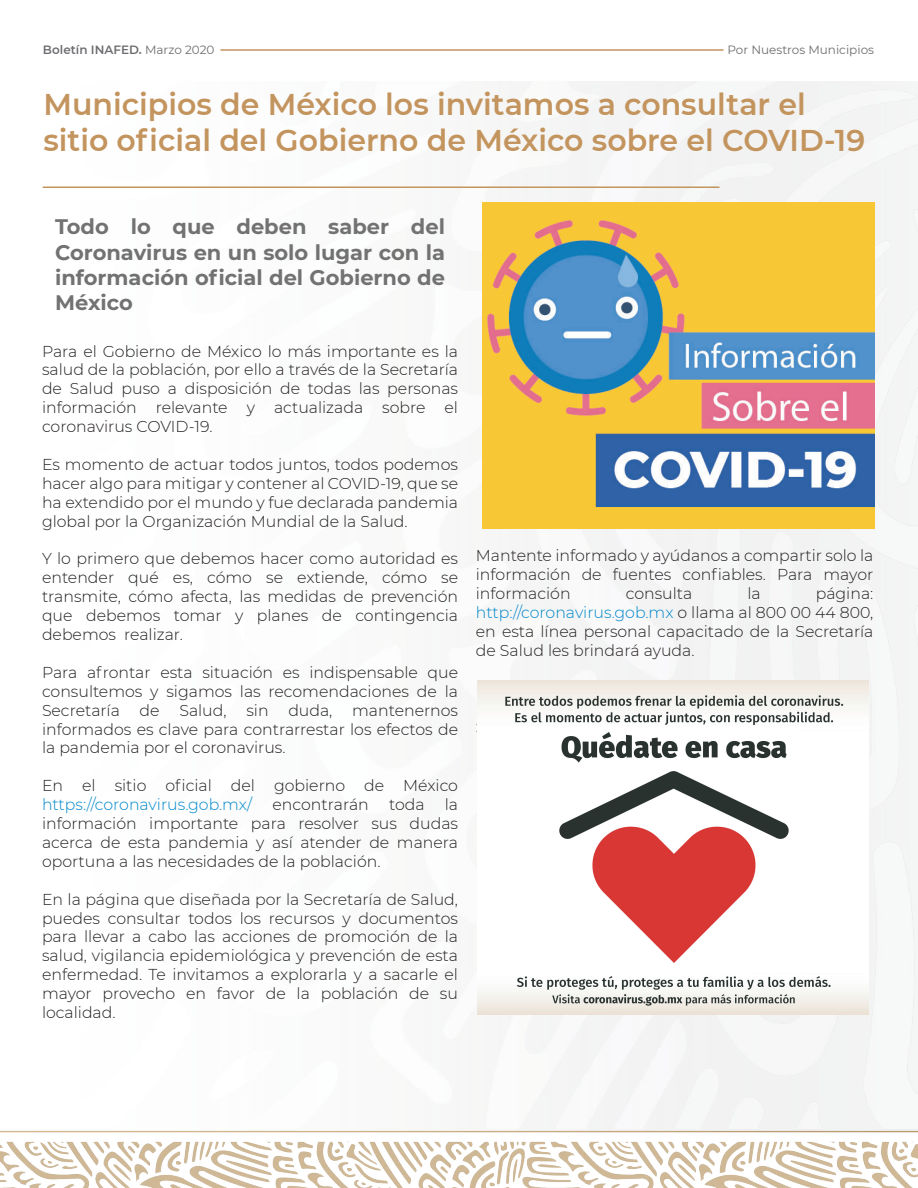
<style>
.page{position:relative;width:918px;height:1188px;background:#fff}
.page>*{position:absolute;margin:0;border:0;box-sizing:border-box;transform-origin:0 0}
.t1{font:600 30px/36px "Montserrat";color:#c3945d}
.t2{font:700 21px/25.2px "Montserrat";color:#717271;text-align:justify}
.t3{font:300 15.75px/18.9px "Montserrat";color:#231f20;text-align:justify}
.t4{font:300 15.75px "Montserrat";color:#0088c9}
.t5{font:600 12px "Montserrat";color:#6d6e71}
.t6{font:12px "Montserrat";color:#6d6e71}
.s1{font-weight:400}
.s2{color:#0088c9}
</style>
<div class="page">
<img style="left:0;top:49px;width:918px;height:1139px">
<hr style="left:221px;top:49px;width:503px;height:2px;background:#c3945d">
<hr style="left:43px;top:187px;width:677px;height:1px;background:#c3945d">
<img style="left:483px;top:202px;width:391px;height:327px">
<img style="left:477px;top:681px;width:391px;height:333px">
<p class="t5" style="left:43px;top:42px;width:173px">Boletín INAFED. <span class="s1">Marzo 2020</span></p>
<p class="t6" style="left:727px;top:42px;width:148px">Por Nuestros Municipios</p>
<h1 class="t1" style="left:44px;top:85px;width:823px">Municipios de México los invitamos a consultar el sitio oficial del Gobierno de México sobre el COVID-19</h1>
<h2 class="t2" style="left:55px;top:213px;width:392px">Todo lo que deben saber del Coronavirus en un solo lugar con la información oficial del Gobierno de México</h2>
<p class="t3" style="left:42px;top:341px;width:418px">Para el Gobierno de México lo más importante es la salud de la población, por ello a través de la Secretaría de Salud puso a disposición de todas las personas información relevante y actualizada sobre el coronavirus COVID-19.</p>
<p class="t3" style="left:42px;top:454px;width:418px">Es momento de actuar todos juntos, todos podemos hacer algo para mitigar y contener al COVID-19, que se ha extendido por el mundo y fue declarada pandemia global por la Organización Mundial de la Salud.</p>
<p class="t3" style="left:42px;top:549px;width:418px">Y lo primero que debemos hacer como autoridad es entender qué es, cómo se extiende, cómo se transmite, cómo afecta, las medidas de prevención que debemos tomar y planes de contingencia debemos realizar.</p>
<p class="t3" style="left:42px;top:662px;width:418px">Para afrontar esta situación es indispensable que consultemos y sigamos las recomendaciones de la Secretaría</p>
<p class="t3" style="left:140px;top:700px;width:22px">de</p>
<p class="t3" style="left:179px;top:700px;width:49px">Salud,</p>
<p class="t3" style="left:246px;top:700px;width:24px">sin</p>
<p class="t3" style="left:288px;top:700px;width:46px">duda,</p>
<p class="t3" style="left:42px;top:700px;width:418px;text-indent:310px">mantenernos informados es clave para contrarrestar los efectos de la pandemia por el coronavirus.</p>
<p class="t3" style="left:42px;top:776px;width:418px">En el sitio oficial del gobierno de México</p>
<p class="t4" style="left:42px;top:794px;width:212px">https://coronavirus.gob.mx/</p>
<p class="t3" style="left:273px;top:795px;width:98px">encontrarán</p>
<p class="t3" style="left:389px;top:795px;width:37px">toda</p>
<p class="t3" style="left:42px;top:795px;width:418px;text-indent:403px">la información importante para resolver sus dudas acerca de esta pandemia y así atender de manera oportuna a las necesidades de la población.</p>
<p class="t3" style="left:42px;top:889px;width:418px">En la página que diseñada por la Secretaría de Salud, puedes consultar todos los recursos y documentos para llevar a cabo las acciones de promoción de la salud, vigilancia epidemiológica y prevención de esta enfermedad. Te invitamos a explorarla y a sacarle el mayor provecho en favor de la población de su localidad.</p>
<p class="t3" style="left:476px;top:546px;width:399px">Mantente informado y ayúdanos a compartir solo la información de fuentes confiables. Para mayor información</p>
<p class="t3" style="left:626px;top:583px;width:68px">consulta</p>
<p class="t3" style="left:747px;top:583px;width:15px">la</p>
<p class="t3" style="left:476px;top:583px;width:399px;text-indent:340px">página: <span class="s2">http://coronavirus.gob.mx</span> o llama al 800 00 44 800, en esta línea personal capacitado de la Secretaría de Salud les brindará ayuda.</p>
<p class="t3" style="left:476px;top:717px;width:5px">:</p>
</div>
